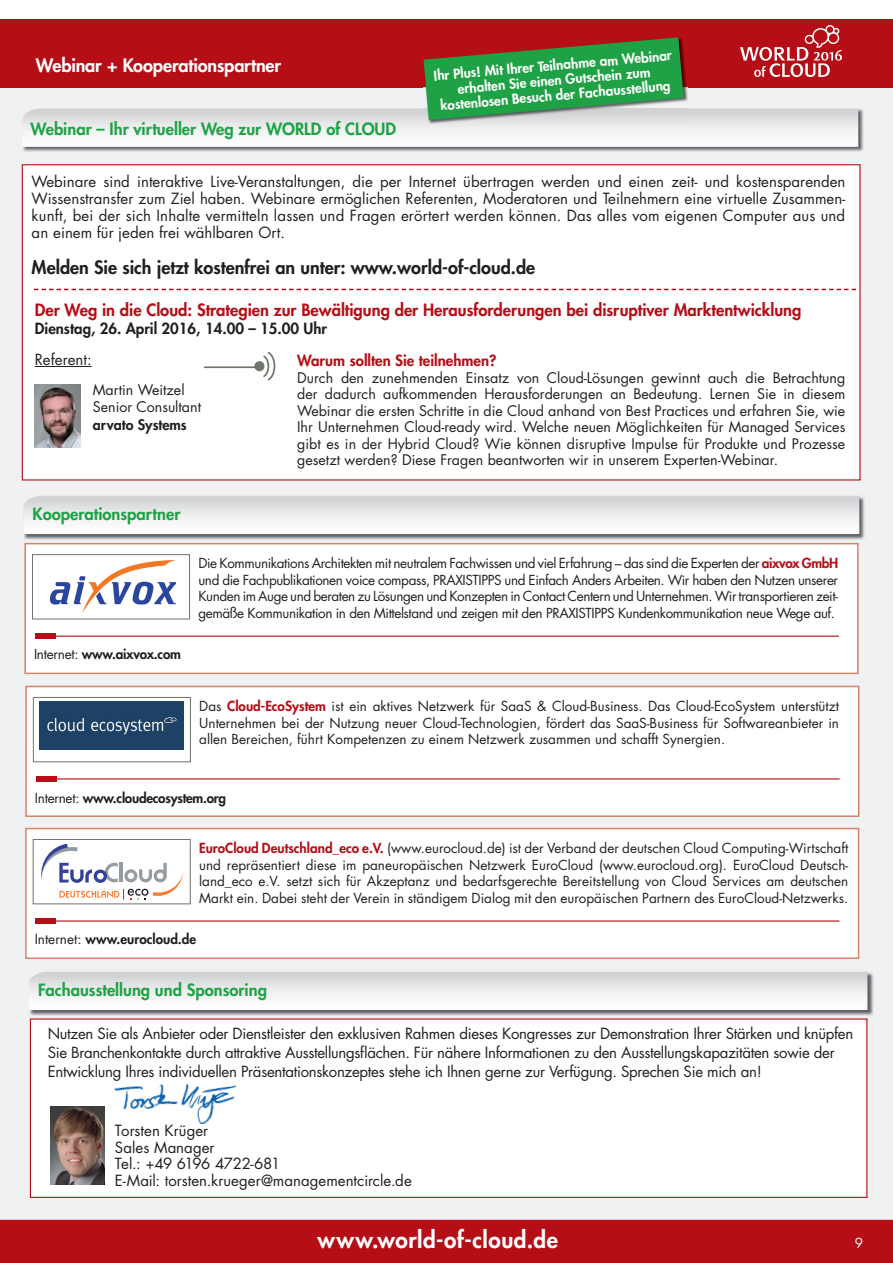
<style>
.page{position:relative;width:893px;height:1263px;background:#fff}
.page>*{position:absolute;margin:0;border:0;box-sizing:border-box;transform-origin:0 0}
.t1{font:800 22.5px "Futura Std";letter-spacing:.025em;color:#fff}
.t2{font:800 18px "Futura Std";color:#231f20}
.t3{font:800 18px "Futura Std";letter-spacing:-.005em;color:#fff}
.t4{font:800 16.5px "Futura Std";color:#b50e16}
.t5{font:800 16.5px "Futura Std";color:#1fa245}
.t6{font:15px/17.2px "Futura Std";letter-spacing:-.02em;color:#231f20;text-align:justify}
.t7{font:15px/16.5px "Futura Std";color:#231f20}
.t8{font:800 15px "Futura Std";color:#231f20}
.t9{font:800 15px "Futura Std";color:#b50e16}
.t10{font:14.25px/16.5px "Futura Std";color:#231f20}
.t11{font:800 14.25px "Futura Std";color:#231f20}
.t12{font:13.5px/16.5px "Futura Std";color:#231f20;text-align:justify}
.t13{font:800 13.5px/15px "Futura Std";color:#fff;text-align:center}
.t14{font:800 13.5px "Futura Std";letter-spacing:-.02em;color:#231f20}
.t15{font:800 13.5px "Futura Std";color:#231f20}
.t16{font:13.5px "Futura Std";color:#fff}
.s1{font-weight:400}
.s2{font-weight:800;color:#b50e16}
</style>
<div class="page">
<div style="left:0;top:43px;width:893px;height:1220px;background:#f0f1f2"></div>
<div style="left:0;top:19px;width:893px;height:68px;background:#b50e16"></div>
<div style="left:22px;top:164px;width:839px;height:316px;background:#fff;border:1px solid #b50e16"></div>
<svg style="left:34px;top:289px;width:822px;height:1px"></svg>
<hr style="left:35px;top:366px;width:57px;height:1px;background:#231f20">
<img style="left:34px;top:384px;width:46px;height:63px">
<div style="left:255px;top:362px;width:9px;height:8px;background:#6d7568;border-radius:50%"></div>
<div style="left:254px;top:361px;width:10px;height:10px;border:2px solid #6d7568;border-radius:50%"></div>
<svg style="left:262px;top:352px;width:14px;height:29px"></svg>
<hr style="left:204px;top:366px;width:54px;height:2px;background:#6d7568">
<img style="left:23px;top:496px;width:842px;height:44px">
<svg style="left:23px;top:496px;width:836px;height:38px"></svg>
<div style="left:25px;top:828px;width:834px;height:131px;background:#fff;border:2px solid #d7836a"></div>
<hr style="left:36px;top:920px;width:803px;height:1px;background:#b50e16">
<div style="left:36px;top:918px;width:20px;height:6px;background:#b50e16"></div>
<svg style="left:41px;top:844px;width:142px;height:56px"></svg>
<div style="left:33px;top:839px;width:158px;height:65px;border:1px solid #6d7568"></div>
<div style="left:25px;top:686px;width:834px;height:131px;background:#fff;border:2px solid #d7836a"></div>
<hr style="left:36px;top:778px;width:804px;height:1px;background:#b50e16">
<div style="left:36px;top:776px;width:20px;height:6px;background:#b50e16"></div>
<img style="left:40px;top:702px;width:144px;height:47px">
<div style="left:33px;top:697px;width:158px;height:65px;border:1px solid #6d7568"></div>
<img style="left:22px;top:108px;width:842px;height:44px">
<div style="left:30px;top:1018px;width:837px;height:180px;background:#fff;border:1px solid #b50e16"></div>
<img style="left:29px;top:972px;width:845px;height:44px">
<svg style="left:29px;top:972px;width:838px;height:38px"></svg>
<img style="left:51px;top:1107px;width:53px;height:77px">
<img style="left:87px;top:1083px;width:150px;height:62px">
<div style="left:0;top:1220px;width:893px;height:43px;background:#b50e16"></div>
<svg style="left:22px;top:25px;width:836px;height:122px"></svg>
<div style="left:24px;top:543px;width:835px;height:131px;background:#fff;border:2px solid #d7836a"></div>
<hr style="left:35px;top:636px;width:804px;height:1px;background:#b50e16">
<div style="left:35px;top:633px;width:20px;height:6px;background:#b50e16"></div>
<img style="left:50px;top:561px;width:125px;height:52px">
<div style="left:32px;top:554px;width:158px;height:65px;border:1px solid #6d7568"></div>
<h2 class="t3" style="left:36px;top:54px;width:247px">Webinar + Kooperationspartner</h2>
<p class="t5" style="left:31px;top:118px;width:367px">Webinar – Ihr virtueller Weg zur WORLD of CLOUD</p>
<p class="t13" style="left:433px;top:68px;width:240px;rotate:-5deg">Ihr Plus! Mit Ihrer Teilnahme am Webinar erhalten Sie einen Gutschein zum kostenlosen Besuch der Fachausstellung</p>
<p class="t6" style="left:32px;top:173px;width:815px">Webinare sind interaktive Live-Veranstaltungen, die per Internet übertragen werden und einen zeit- und kostensparenden Wissenstransfer zum Ziel haben. Webinare ermöglichen Referenten, Moderatoren und Teilnehmern eine virtuelle Zusammen&shy;kunft, bei der sich Inhalte vermitteln lassen und Fragen erörtert werden können. Das alles vom eigenen Computer aus und an einem für jeden frei wählbaren Ort.</p>
<h2 class="t2" style="left:32px;top:256px;width:505px">Melden Sie sich jetzt kostenfrei an unter: www.world-of-cloud.de</h2>
<p class="t4" style="left:35px;top:299px;width:768px">Der Weg in die Cloud: Strategien zur Bewältigung der Herausforderungen bei disruptiver Marktentwicklung</p>
<p class="t8" style="left:35px;top:318px;width:294px">Dienstag, 26. April 2016, 14.00 – 15.00 Uhr</p>
<p class="t9" style="left:297px;top:351px;width:201px">Warum sollten Sie teilnehmen?</p>
<p class="t10" style="left:297px;top:369px;width:550px;text-align:justify">Durch den zunehmenden Einsatz von Cloud-Lösungen gewinnt auch die Betrachtung der dadurch aufkommenden Herausforderungen an Bedeutung. Lernen Sie in diesem Webinar die ersten Schritte in die Cloud anhand von Best Practices und erfahren Sie, wie Ihr Unternehmen Cloud-ready wird. Welche neuen Möglichkeiten für Managed Services gibt es in der Hybrid Cloud? Wie können disruptive Impulse für Produkte und Prozesse gesetzt werden? Diese Fragen beantworten wir in unserem Experten-Webinar.</p>
<p class="t5" style="left:33px;top:503px;width:149px">Kooperationspartner</p>
<p class="t7" style="left:35px;top:351px;width:58px">Referent:</p>
<p class="t10" style="left:93px;top:381px;width:110px;line-height:17.2px">Martin Weitzel<br>Senior Consultant</p>
<p class="t11" style="left:93px;top:416px;width:96px">arvato Systems</p>
<p class="t14" style="left:34px;top:646px;width:148px"><span class="s1">Internet:</span> www.aixvox.com</p>
<p class="t12" style="left:198px;top:555px;width:641px">Die Kommunikations Architekten mit neutralem Fachwissen und viel Erfahrung – das sind die Experten der <span class="s2">aixvox GmbH </span>und die Fachpublikationen voice compass, PRAXISTIPPS und Einfach Anders Arbeiten. Wir haben den Nutzen unserer Kunden im Auge und beraten zu Lösungen und Konzepten in Contact Centern und Unternehmen. Wir transportieren zeit&shy;gemäße Kommunikation in den Mittelstand und zeigen mit den PRAXISTIPPS Kundenkommunikation neue Wege auf.</p>
<p class="t12" style="left:199px;top:698px;width:641px">Das <span class="s2">Cloud-EcoSystem</span> ist ein aktives Netzwerk für SaaS &amp; Cloud-Business. Das Cloud-EcoSystem unterstützt Unternehmen bei der Nutzung neuer Cloud-Technologien, fördert das SaaS-Business für Softwareanbieter in allen Bereichen, führt Kompetenzen zu einem Netzwerk zusammen und schafft Synergien.</p>
<p class="t14" style="left:35px;top:789px;width:193px"><span class="s1">Internet:</span> www.cloudecosystem.org</p>
<p class="t12" style="left:199px;top:840px;width:651px"><span class="s2">EuroCloud Deutschland_eco e.V.</span> (www.eurocloud.de) ist der Verband der deutschen Cloud Computing-Wirtschaft und repräsentiert diese im paneuropäischen Netzwerk EuroCloud (www.eurocloud.org). EuroCloud Deutsch&shy;land_eco e.V. setzt sich für Akzeptanz und bedarfsgerechte Bereitstellung von Cloud Services am deutschen Markt ein. Dabei steht der Verein in ständigem Dialog mit den europäischen Partnern des EuroCloud-Netzwerks.</p>
<p class="t15" style="left:35px;top:931px;width:163px"><span class="s1">Internet:</span> www.eurocloud.de</p>
<p class="t5" style="left:38px;top:979px;width:230px">Fachausstellung und Sponsoring</p>
<p class="t6" style="left:48px;top:1024px;width:807px;line-height:18.8px;text-align:left">Nutzen Sie als Anbieter oder Dienstleister den exklusiven Rahmen dieses Kongresses zur Demonstration Ihrer Stärken und knüpfen<br>Sie Branchenkontakte durch attraktive Ausstellungsflächen. Für nähere Informationen zu den Ausstellungskapazitäten sowie der<br>Entwicklung Ihres individuellen Präsentationskonzeptes stehe ich Ihnen gerne zur Verfügung. Sprechen Sie mich an!</p>
<p class="t7" style="left:115px;top:1122px;width:298px">Torsten Krüger<br>Sales Manager<br>Tel.: +49 6196 4722-681<br>E-Mail: torsten.krueger@managementcircle.de</p>
<h1 class="t1" style="left:317px;top:1226px;width:242px">www.world-of-cloud.de</h1>
<p class="t16" style="left:855px;top:1234px;width:10px">9</p>
</div>
